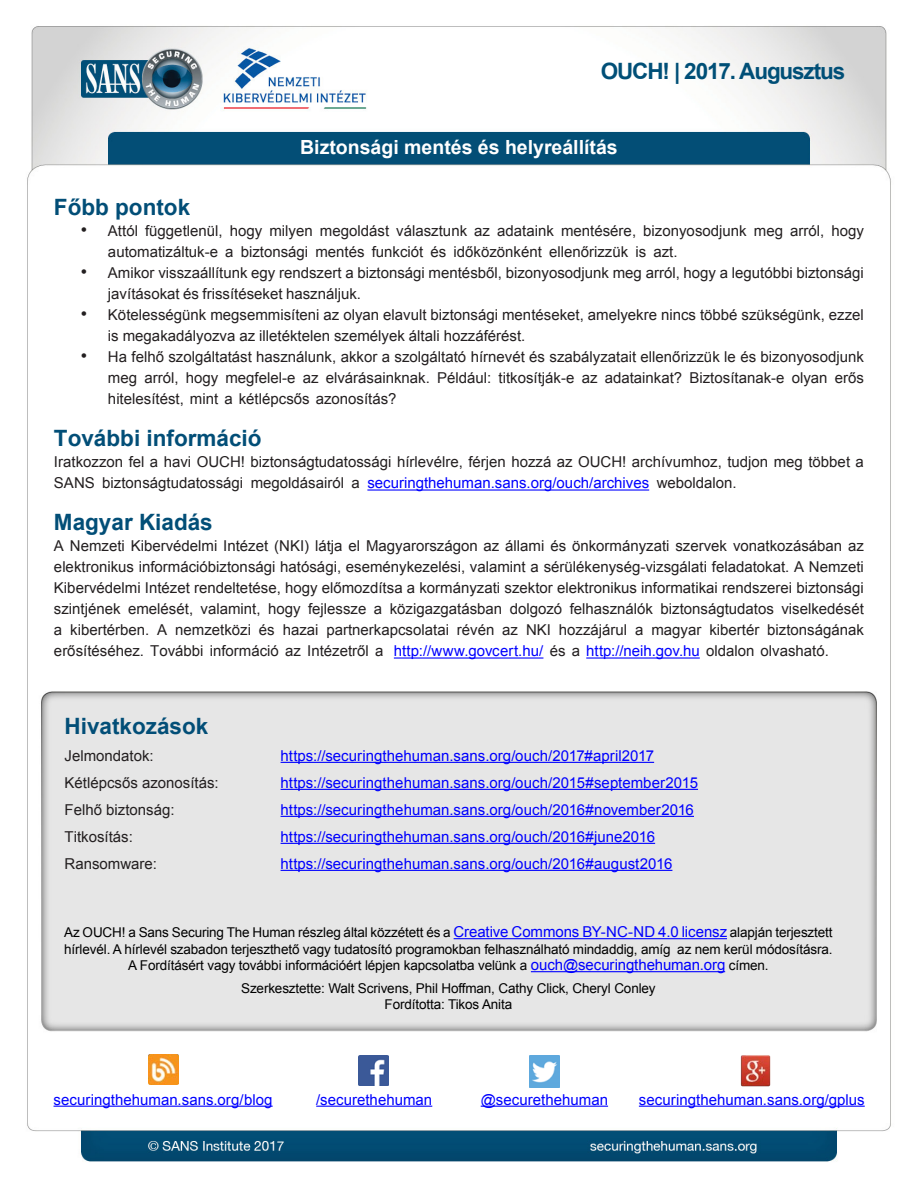
<style>
.page{position:relative;width:918px;height:1188px;background:#fff}
.page>*{position:absolute;margin:0;border:0;box-sizing:border-box;transform-origin:0 0}
.MainText{font:700 22.5px "Arial";color:#024e77}
.t1{font:700 22.5px "Arial";letter-spacing:-.05em;color:#004f77}
.t2{font:700 19.5px "Arial";color:#fff}
.t3{font:18px "Arial";color:#231f20}
.MainText-2{font:15px/21px "Arial";color:#231f20}
.MainText-3{font:15px "Arial";color:#00f}
.t4{font:13.5px "Arial";letter-spacing:-.01em;color:#000}
.s1{color:#231f20}
</style>
<div class="page">
<img style="left:27px;top:26px;width:864px;height:1136px">
<hr style="left:367px;top:489px;width:282px;height:2px;background:#00f">
<hr style="left:394px;top:657px;width:149px;height:2px;background:#00f">
<hr style="left:586px;top:657px;width:114px;height:2px;background:#00f">
<hr style="left:454px;top:938px;width:273px;height:1px;background:#00f">
<hr style="left:531px;top:971px;width:194px;height:1px;background:#00f">
<hr style="left:281px;top:762px;width:373px;height:1px;background:#00f">
<hr style="left:281px;top:789px;width:417px;height:1px;background:#00f">
<hr style="left:281px;top:816px;width:413px;height:1px;background:#00f">
<hr style="left:281px;top:843px;width:374px;height:1px;background:#00f">
<hr style="left:281px;top:870px;width:391px;height:1px;background:#00f">
<img style="left:148px;top:1054px;width:30px;height:30px">
<hr style="left:54px;top:1106px;width:219px;height:1px;background:#00f">
<img style="left:359px;top:1055px;width:30px;height:30px">
<hr style="left:316px;top:1106px;width:116px;height:1px;background:#00f">
<img style="left:530px;top:1055px;width:30px;height:32px">
<hr style="left:481px;top:1106px;width:127px;height:1px;background:#00f">
<img style="left:741px;top:1054px;width:30px;height:32px">
<hr style="left:639px;top:1106px;width:226px;height:1px;background:#00f">
<h1 class="t1" style="left:601px;top:56px;width:246px">OUCH! | 2017. Augusztus</h1>
<h2 class="t2" style="left:300px;top:135px;width:319px">Biztonsági mentés és helyreállítás</h2>
<p class="MainText" style="left:54px;top:193px;width:138px">Főbb pontok</p>
<p class="t3" style="left:81px;top:218px;width:8px">•</p>
<p class="MainText-2" style="left:108px;top:221px;width:32px">Attól</p>
<p class="MainText-2" style="left:145px;top:221px;width:79px">függetlenül,</p>
<p class="MainText-2" style="left:230px;top:221px;width:34px">hogy</p>
<p class="MainText-2" style="left:269px;top:221px;width:45px">milyen</p>
<p class="MainText-2" style="left:320px;top:221px;width:71px">megoldást</p>
<p class="MainText-2" style="left:396px;top:221px;width:72px">választunk</p>
<p class="MainText-2" style="left:497px;top:221px;width:58px">adataink</p>
<p class="MainText-2" style="left:474px;top:221px;width:17px">az</p>
<p class="MainText-2" style="left:561px;top:221px;width:77px">mentésére,</p>
<p class="MainText-2" style="left:643px;top:221px;width:105px">bizonyosodjunk</p>
<p class="MainText-2" style="left:754px;top:221px;width:31px">meg</p>
<p class="MainText-2" style="left:790px;top:221px;width:36px">arról,</p>
<p class="MainText-2" style="left:831px;top:221px;width:34px">hogy</p>
<p class="t3" style="left:81px;top:260px;width:8px">•</p>
<p class="t3" style="left:81px;top:302px;width:8px">•</p>
<p class="t3" style="left:81px;top:344px;width:8px">•</p>
<p class="MainText-2" style="left:372px;top:242px;width:53px">funkciót</p>
<p class="MainText-2" style="left:108px;top:242px;width:127px">automatizáltuk ae-</p>
<p class="MainText-2" style="left:108px;top:263px;width:757px">Amikor visszaállítunk egy rendszert a biztonsági mentésből, bizonyosodjunk meg arról, hogy a legutóbbi biztonsági</p>
<p class="MainText-2" style="left:241px;top:242px;width:69px">biztonsági</p>
<p class="MainText-2" style="left:315px;top:242px;width:51px">mentés</p>
<p class="MainText-2" style="left:431px;top:242px;width:17px">és</p>
<p class="MainText-2" style="left:454px;top:242px;width:90px">időközönként</p>
<p class="MainText-2" style="left:549px;top:242px;width:81px">ellenőrizzük</p>
<p class="MainText-2" style="left:635px;top:242px;width:12px">is</p>
<p class="MainText-2" style="left:653px;top:242px;width:26px">azt.</p>
<p class="MainText-2" style="left:108px;top:284px;width:255px">javításokat és frissítéseket használjuk.</p>
<p class="MainText-2" style="left:108px;top:305px;width:757px">Kötelességünk megsemmisíteni az olyan elavult biztonsági mentéseket, amelyekre nincs többé szükségünk, ezzel</p>
<p class="MainText-2" style="left:108px;top:326px;width:419px">is megakadályozva az illetéktelen személyek általi hozzáférést.</p>
<p class="MainText-2" style="left:108px;top:347px;width:757px">Ha felhő szolgáltatást használunk, akkor a szolgáltató hírnevét és szabályzatait ellenőrizzük le és bizonyosodjunk</p>
<p class="MainText-2" style="left:225px;top:368px;width:72px">megfelel e-</p>
<p class="MainText-2" style="left:605px;top:368px;width:79px">adatainkat?</p>
<p class="MainText-2" style="left:144px;top:368px;width:36px">arról,</p>
<p class="MainText-2" style="left:326px;top:368px;width:106px">elvárásainknak.</p>
<p class="MainText-2" style="left:437px;top:368px;width:56px">Például:</p>
<p class="MainText-2" style="left:499px;top:368px;width:77px">titkosítják e-</p>
<p class="MainText-2" style="left:689px;top:368px;width:97px">Biztosítanak e-</p>
<p class="MainText-2" style="left:835px;top:368px;width:31px">erős</p>
<p class="MainText-2" style="left:186px;top:368px;width:34px">hogy</p>
<p class="MainText-2" style="left:792px;top:368px;width:37px">olyan</p>
<p class="MainText-2" style="left:108px;top:368px;width:290px">meg<br>hitelesítést, mint a kétlépcsős azonosítás?</p>
<p class="MainText" style="left:54px;top:424px;width:209px">További információ</p>
<p class="MainText-2" style="left:657px;top:452px;width:209px;text-indent:-603px">Iratkozzon fel a havi OUCH! biztonságtudatossági hírlevélre, férjen hozzá az OUCH! archívumhoz, tudjon meg többet a weboldalon.</p>
<p class="MainText-2" style="left:303px;top:368px;width:17px">az</p>
<p class="MainText-2" style="left:582px;top:368px;width:17px">az</p>
<p class="MainText-2" style="left:54px;top:473px;width:42px">SANS</p>
<p class="MainText" style="left:54px;top:508px;width:160px">Magyar Kiadás</p>
<p class="MainText-2" style="left:54px;top:536px;width:811px;text-align:right">A Nemzeti Kibervédelmi Intézet (NKI) látja el Magyarországon az állami és önkormányzati szervek vonatkozásában az elektronikus információbiztonsági hatósági, eseménykezelési, valamint a sérülékenység-vizsgálati feladatokat A. Nemzeti Kibervédelmi Intézet rendeltetése, hogy előmozdítsa a kormányzati szektor elektronikus informatikai rendszerei biztonsági viselkedését</p>
<p class="MainText-3" style="left:367px;top:473px;width:283px">securingthehuman.sans.org/ouch/archives</p>
<p class="MainText-2" style="left:102px;top:473px;width:142px">biztonságtudatossági</p>
<p class="MainText-2" style="left:251px;top:473px;width:95px">megoldásairól</p>
<p class="MainText-2" style="left:352px;top:473px;width:10px">a</p>
<p class="MainText-2" style="left:308px;top:599px;width:60px">fejlessze</p>
<p class="MainText-2" style="left:570px;top:599px;width:85px">felhasználók</p>
<p class="MainText-2" style="left:54px;top:599px;width:68px">szintjének</p>
<p class="MainText-2" style="left:128px;top:599px;width:67px">emelését,</p>
<p class="MainText-2" style="left:390px;top:599px;width:114px">közigazgatásban</p>
<p class="MainText-2" style="left:510px;top:599px;width:54px">dolgozó</p>
<p class="MainText-2" style="left:661px;top:599px;width:115px">biztonságtudatos</p>
<p class="MainText-2" style="left:201px;top:599px;width:62px">valamint,</p>
<p class="MainText-2" style="left:268px;top:599px;width:34px">hogy</p>
<p class="MainText-2" style="left:374px;top:599px;width:10px">a</p>
<p class="MainText-2" style="left:54px;top:620px;width:10px">a</p>
<p class="MainText-2" style="left:70px;top:620px;width:99px">kibertérben A.</p>
<p class="MainText-2" style="left:175px;top:620px;width:77px">nemzetközi</p>
<p class="MainText-2" style="left:259px;top:620px;width:17px">és</p>
<p class="MainText-2" style="left:283px;top:620px;width:37px">hazai</p>
<p class="MainText-2" style="left:326px;top:620px;width:124px">partnerkapcsolatai</p>
<p class="MainText-2" style="left:457px;top:620px;width:39px">révén</p>
<p class="MainText-2" style="left:502px;top:620px;width:17px">az</p>
<p class="MainText-2" style="left:526px;top:620px;width:27px">NKI</p>
<p class="MainText-2" style="left:559px;top:620px;width:70px">hozzájárul</p>
<p class="MainText-2" style="left:635px;top:620px;width:10px">a</p>
<p class="MainText-2" style="left:651px;top:620px;width:52px">magyar</p>
<p class="MainText-2" style="left:709px;top:620px;width:52px">kibertér</p>
<p class="MainText-2" style="left:767px;top:620px;width:98px">biztonságának</p>
<p class="MainText-2" style="left:54px;top:641px;width:331px">erősítéséhez. További információ az Intézetről a</p>
<p class="MainText-3" style="left:394px;top:641px;width:437px">http://www.govcert.hu/ <span class="s1">és a</span> http://neih.gov.hu <span class="s1">oldalon olvasható.</span></p>
<p class="MainText" style="left:65px;top:711px;width:145px">Hivatkozások</p>
<p class="MainText-2" style="left:65px;top:745px;width:91px">Jelmondatok:</p>
<p class="MainText-3" style="left:281px;top:746px;width:375px">https://securingthehuman.sans.org/ouch/2017#april2017</p>
<p class="MainText-2" style="left:65px;top:772px;width:156px">Kétlépcsős azonosítás:</p>
<p class="MainText-3" style="left:281px;top:773px;width:419px">https://securingthehuman.sans.org/ouch/2015#september2015</p>
<p class="MainText-2" style="left:65px;top:799px;width:112px">Felhő biztonság:</p>
<p class="MainText-3" style="left:281px;top:800px;width:415px">https://securingthehuman.sans.org/ouch/2016#november2016</p>
<p class="MainText-2" style="left:65px;top:826px;width:70px">Titkosítás:</p>
<p class="MainText-3" style="left:281px;top:827px;width:376px">https://securingthehuman.sans.org/ouch/2016#june2016</p>
<p class="MainText-2" style="left:65px;top:853px;width:94px">Ransomware:</p>
<p class="MainText-3" style="left:281px;top:854px;width:393px">https://securingthehuman.sans.org/ouch/2016#august2016</p>
<p class="MainText-3" style="left:454px;top:922px;width:275px">Creative Commons BY-NC-ND 4.0 licensz</p>
<p class="t4" style="left:64px;top:924px;width:388px">Az OUCH a! Sans Securing The Human részleg által közzétett és a</p>
<p class="t4" style="left:730px;top:924px;width:104px">alapján terjesztett</p>
<p class="t4" style="left:64px;top:940px;width:608px">hírlevél A. hírlevél szabadon terjeszthető vagy tudatosító programokban felhasználható mindaddig, amíg</p>
<p class="t4" style="left:677px;top:940px;width:157px">az nem kerül módosításra.</p>
<p class="MainText-3" style="left:531px;top:955px;width:196px">ouch@securingthehuman.org</p>
<p class="t4" style="left:128px;top:957px;width:401px">A Fordításért vagy további információért lépjen kapcsolatba velünk a</p>
<p class="t4" style="left:241px;top:979px;width:416px">Szerkesztette: Walt Scrivens, Phil Hoffman, Cathy Click, Cheryl Conley</p>
<p class="t4" style="left:385px;top:996px;width:129px">Fordította: Tikos Anita</p>
<p class="t4" style="left:729px;top:957px;width:41px">címen.</p>
<p class="MainText-3" style="left:54px;top:1090px;width:221px">securingthehuman.sans.org/blog</p>
<p class="MainText-3" style="left:316px;top:1090px;width:118px">/securethehuman</p>
<p class="MainText-3" style="left:481px;top:1090px;width:129px">@securethehuman</p>
<p class="MainText-3" style="left:639px;top:1090px;width:227px">securingthehuman.sans.org/gplus</p>
</div>
